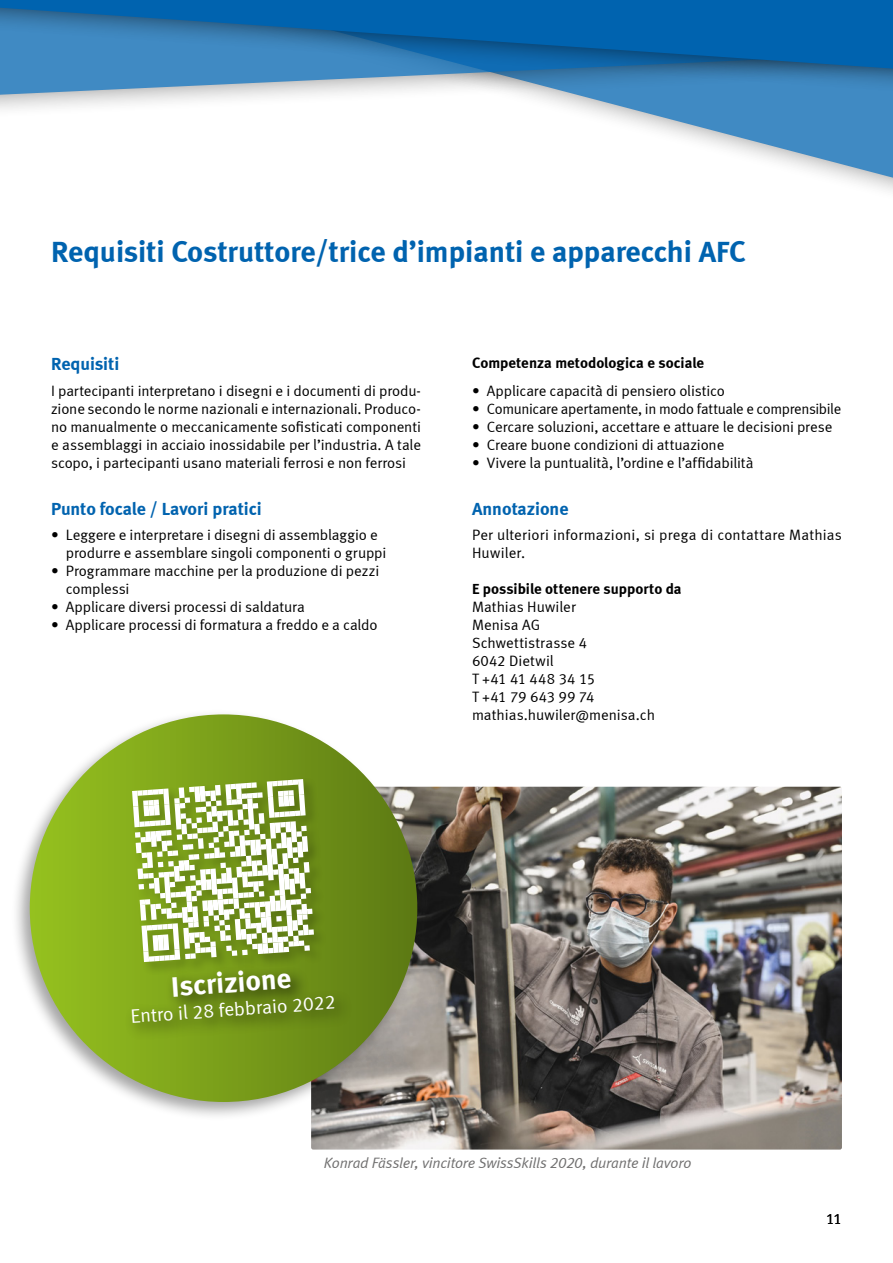
<style>
.page{position:relative;width:893px;height:1263px;background:#fff}
.page>*{position:absolute;margin:0;border:0;box-sizing:border-box;transform-origin:0 0}
.t1{font:30px "Meta Bold LF";color:#0063af}
.t2{font:28.95px "Meta Bold LF";color:#fff}
.t3{font:19.5px "Meta Normal LF";color:#fff}
.t4{font:18px "Meta Bold LF";color:#0063af}
.t5{font:15px/18px "Meta Normal LF";letter-spacing:-.005em;color:#000}
.t6{font:15px/18px "Meta Normal LF";letter-spacing:.015em;color:#000}
.t7{font:15px "Meta Bold LF";color:#000}
.t8{font:italic 15px "Meta Normal LF";letter-spacing:-.01em;color:#706f6f}
.t9{font:15px "Meta Normal LF";letter-spacing:-.025em;color:#000}
</style>
<div class="page">
<img style="left:311px;top:787px;width:531px;height:362px">
<svg style="left:640px;top:125px;width:253px;height:67px"></svg>
<div style="left:0;top:0;width:893px;height:125px;background:#000;opacity:.75"></div>
<svg style="left:0;top:0;width:893px;height:102px;background:#367fb8"></svg>
<div style="left:11px;top:708px;width:412px;height:413px;background:#000;opacity:.36"></div>
<div style="left:30px;top:714px;width:387px;height:388px;background:linear-gradient(to right,#97c220,#5d7a14);border-radius:194px"></div>
<div style="left:130px;top:777px;width:198px;height:199px;background:#000;opacity:.23"></div>
<svg style="left:132px;top:779px;width:182px;height:183px"></svg>
<div style="left:125px;top:964px;width:228px;height:78px;background:#000;opacity:.75"></div>
<h1 class="t1" style="left:51px;top:234px;width:697px">Requisiti Costruttore/trice d’impianti e apparecchi AFC</h1>
<p class="t4" style="left:51px;top:353px;width:70px">Requisiti</p>
<p class="t5" style="left:51px;top:382px;width:371px;text-align:justify">I partecipanti interpretano i disegni e i documenti di produ&shy;zione secondo le norme nazionali e internazionali. Produco&shy;no manualmente o meccanicamente sofisticati componenti e assemblaggi in acciaio inossidabile per l’industria. A tale scopo, i partecipanti usano materiali ferrosi e non ferrosi</p>
<p class="t4" style="left:51px;top:498px;width:212px">Punto focale / Lavori pratici</p>
<p class="t5" style="left:66px;top:526px;width:322px;text-indent:-15px">• Leggere e interpretare i disegni di assemblaggio e produrre e assemblare singoli componenti o gruppi</p>
<p class="t5" style="left:66px;top:562px;width:315px;text-indent:-15px">• Programmare macchine per la produzione di pezzi complessi</p>
<p class="t5" style="left:51px;top:598px;width:255px">• Applicare diversi processi di saldatura</p>
<p class="t5" style="left:51px;top:616px;width:328px">• Applicare processi di formatura a freddo e a caldo</p>
<p class="t7" style="left:472px;top:353px;width:234px">Competenza metodologica e sociale</p>
<p class="t5" style="left:472px;top:382px;width:254px">• Applicare capacità di pensiero olistico</p>
<p class="t9" style="left:472px;top:400px;width:371px">• Comunicare apertamente, in modo fattuale e comprensibile</p>
<p class="t5" style="left:472px;top:418px;width:362px">• Cercare soluzioni, accettare e attuare le decisioni prese</p>
<p class="t5" style="left:472px;top:436px;width:254px">• Creare buone condizioni di attuazione</p>
<p class="t5" style="left:472px;top:454px;width:283px">• Vivere la puntualità, l’ordine e l’affidabilità</p>
<p class="t4" style="left:472px;top:498px;width:98px">Annotazione</p>
<p class="t6" style="left:472px;top:526px;width:371px">Per ulteriori informazioni, si prega di contattare Mathias<br>Huwiler.</p>
<p class="t7" style="left:472px;top:580px;width:211px">E possibile ottenere supporto da</p>
<p class="t5" style="left:472px;top:598px;width:185px">Mathias Huwiler<br>Menisa AG<br>Schwettistrasse 4<br>6042 Dietwil<br>T +41 41 448 34 15<br>T +41 79 643 99 74 mathias.huwiler@menisa.ch</p>
<h2 class="t2" style="left:170px;top:969px;width:122px;rotate:-4deg">Iscrizione</h2>
<h3 class="t3" style="left:130px;top:1005px;width:207px;rotate:-4deg">Entro il 28 febbraio 2022</h3>
<p class="t8" style="left:324px;top:1154px;width:369px">Konrad Fässler, vincitore SwissSkills 2020, durante il lavoro</p>
<p class="t5" style="left:826px;top:1210px;width:17px">11</p>
</div>
